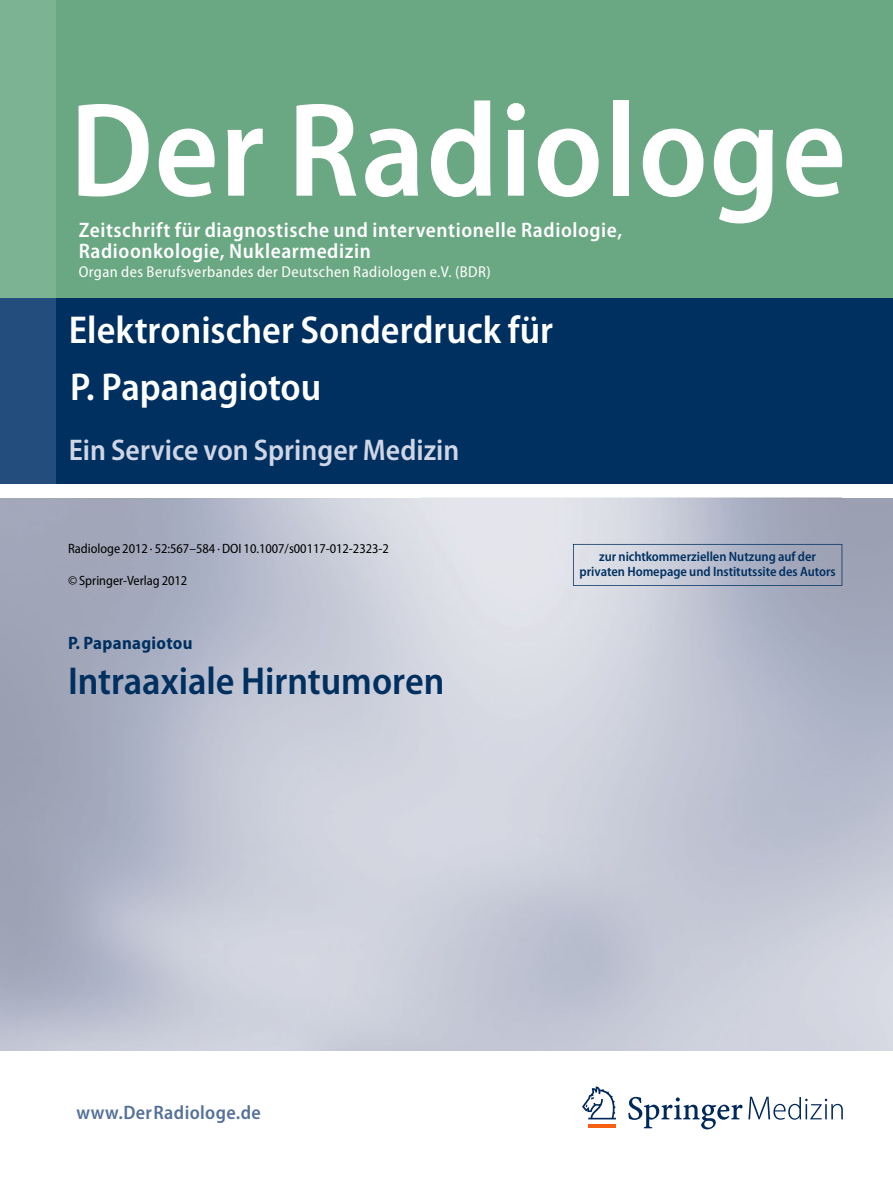
<style>
.page{position:relative;width:893px;height:1178px;background:#fff}
.page>*{position:absolute;margin:0;border:0;box-sizing:border-box;transform-origin:0 0}
.t1{font:600 semi-condensed 135px "Myriad Pro";letter-spacing:.01em;color:#fff}
.t2{font:600 semi-condensed 39px "Myriad Pro";color:#fff}
.t3{font:600 semi-condensed 39px "Myriad Pro";color:#003060}
.t4{font:600 semi-condensed 30px "Myriad Pro";color:#d0d6e5}
.t5{font:600 semi-condensed 21px/21px "Myriad Pro";letter-spacing:.03em;color:#fff}
.t6{font:600 semi-condensed 19.5px "Myriad Pro";letter-spacing:.02em;color:#55719a}
.t7{font:700 semi-condensed 18px "Myriad Pro";letter-spacing:.015em;color:#003060}
.t8{font:semi-condensed 15.75px "Myriad Pro";letter-spacing:.03em;color:#fff}
.t9{font:600 semi-condensed 13.5px/15px "Myriad Pro";letter-spacing:-.005em;color:#003060;text-align:center}
.t10{font:semi-condensed 13.5px "Myriad Pro";color:#000}
</style>
<div class="page">
<div style="left:55px;top:298px;width:838px;height:185px;background:#003060"></div>
<div style="left:0;top:298px;width:55px;height:185px;background:#224d7c"></div>
<img style="left:0;top:497px;width:893px;height:553px">
<svg style="left:573px;top:544px;width:269px;height:42px;background:#b4baca"></svg>
<div style="left:55px;top:0;width:838px;height:298px;background:#6aa783"></div>
<div style="left:0;top:0;width:55px;height:298px;background:#7cb392"></div>
<hr style="left:588px;top:1125px;width:28px;height:3px;background:#f76013">
<svg style="left:582px;top:1086px;width:34px;height:33px"></svg>
<svg style="left:628px;top:1097px;width:215px;height:32px"></svg>
<h1 class="t1" style="left:70px;top:76px;width:778px">Der Radiologe</h1>
<p class="t5" style="left:79px;top:220px;width:545px">Zeitschrift für diagnostische und interventionelle Radiologie,<br>Radioonkologie, Nuklearmedizin</p>
<p class="t8" style="left:79px;top:264px;width:414px">Organ des Berufsverbandes der Deutschen Radiologen e.V. (BDR)</p>
<h2 class="t2" style="left:69px;top:308px;width:486px">Elektronischer Sonderdruck für</h2>
<h2 class="t2" style="left:70px;top:365px;width:253px">P. Papanagiotou</h2>
<h3 class="t4" style="left:69px;top:433px;width:392px">Ein Service von Springer Medizin</h3>
<p class="t10" style="left:68px;top:541px;width:322px">Radiologe 2012 · 52:567–584 · DOI 10.1007/s00117-012-2323-2</p>
<p class="t10" style="left:68px;top:573px;width:121px">© Springer-Verlag 2012</p>
<p class="t7" style="left:68px;top:632px;width:126px">P. Papanagiotou</p>
<h2 class="t3" style="left:68px;top:659px;width:378px">Intraaxiale Hirntumoren</h2>
<p class="t9" style="left:580px;top:549px;width:258px">zur nichtkommerziellen Nutzung auf der privaten Homepage und Institutssite des Autors</p>
<p class="t6" style="left:77px;top:1102px;width:186px">www.DerRadiologe.de</p>
</div>
